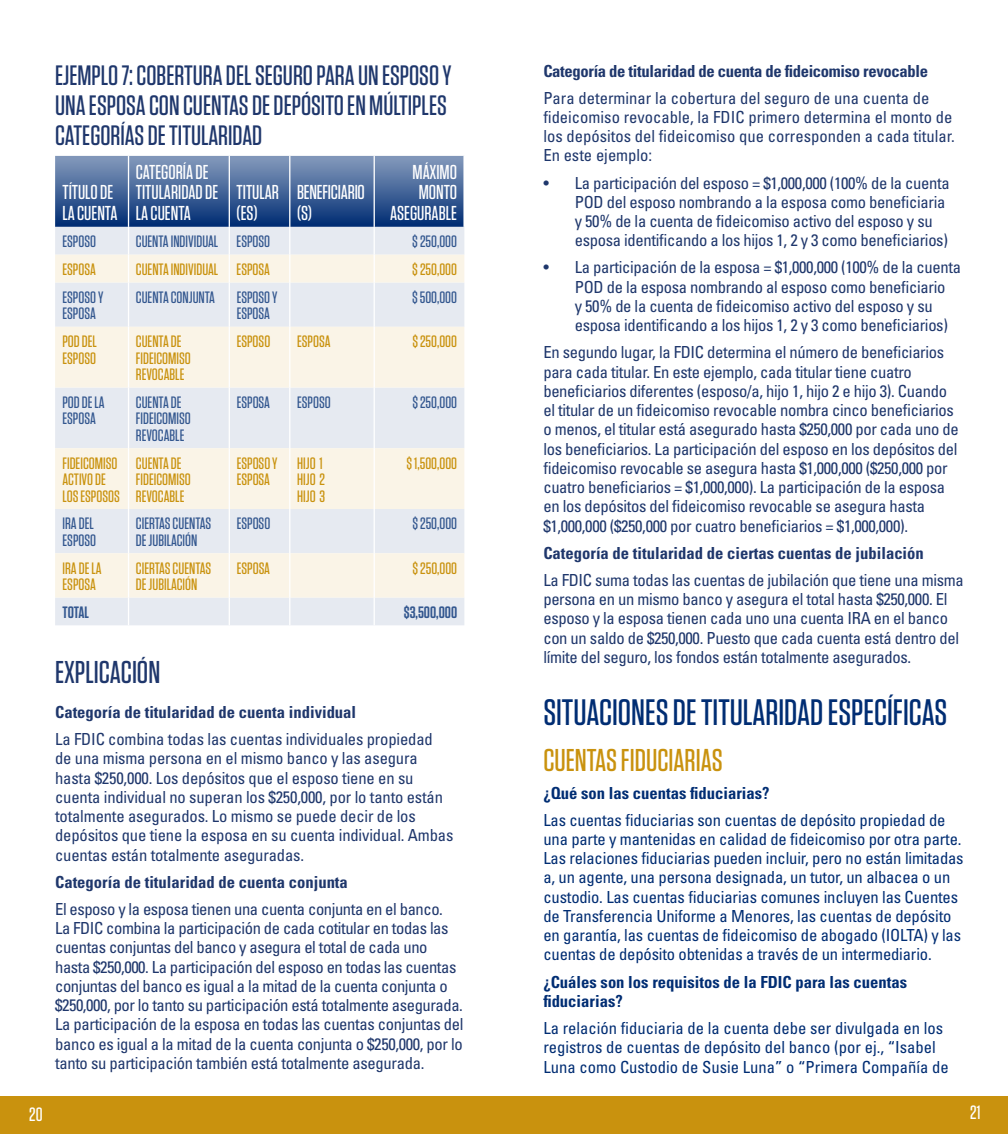
<style>
.page{position:relative;width:1008px;height:1134px;background:#fff}
.page>*{position:absolute;margin:0;border:0;box-sizing:border-box;transform-origin:0 0}
.t1{font:500 36.75px "Tungsten";color:#002d73}
.t2{font:500 31.5px "Tungsten";color:#c9920e}
.t3{font:500 31.5px "Tungsten";color:#1f376c}
.t4{font:500 28px/29.8px "Tungsten";color:#1f376c}
.t5{font:500 20.12px/20.1px "Tungsten";color:#fff}
.t6{font:500 19.25px "Tungsten";color:#fff}
.t7{font:condensed 16.62px/19.2px "Univers";letter-spacing:-.02em;color:#1f376c}
.t8{font:condensed 16.62px/19.2px "Univers";letter-spacing:-.01em;color:#002d73}
.t9{font:condensed 16.62px/19.2px "Univers";color:#1f376c}
.t10{font:700 condensed 16.62px "Univers";color:#1f376c}
.t11{font:700 condensed 16.62px/19.2px "Univers";color:#002d73}
.t12{font:700 condensed 16.62px "Univers";letter-spacing:-.02em;color:#1f376c}
.t13{font:500 16.45px/16.4px "Tungsten";color:#c9920e}
.t14{font:500 16.45px/16.4px "Tungsten";color:#33578f}
.t15{font:600 16.45px "Tungsten";color:#33578f}
</style>
<div class="page">
<div style="left:0;top:1096px;width:1008px;height:38px;background:#c9920e"></div>
<div style="left:55px;top:598px;width:409px;height:27px;background:#e6eaf1"></div>
<svg style="left:55px;top:282px;width:409px;height:316px;background:#f0efeb"></svg>
<svg style="left:55px;top:156px;width:409px;height:126px;background:#90a2bd"></svg>
<hr style="left:128px;top:282px;width:1px;height:45px;background:#fff">
<hr style="left:229px;top:282px;width:1px;height:45px;background:#fff">
<hr style="left:289px;top:282px;width:1px;height:45px;background:#fff">
<hr style="left:374px;top:282px;width:1px;height:45px;background:#fff">
<hr style="left:128px;top:327px;width:1px;height:61px;background:#fff">
<hr style="left:229px;top:327px;width:1px;height:61px;background:#fff">
<hr style="left:289px;top:327px;width:1px;height:61px;background:#fff">
<hr style="left:374px;top:327px;width:1px;height:61px;background:#fff">
<hr style="left:128px;top:388px;width:1px;height:60px;background:#fff">
<hr style="left:229px;top:388px;width:1px;height:60px;background:#fff">
<hr style="left:289px;top:388px;width:1px;height:60px;background:#fff">
<hr style="left:374px;top:388px;width:1px;height:60px;background:#fff">
<hr style="left:128px;top:448px;width:1px;height:61px;background:#fff">
<hr style="left:229px;top:448px;width:1px;height:61px;background:#fff">
<hr style="left:289px;top:448px;width:1px;height:61px;background:#fff">
<hr style="left:374px;top:448px;width:1px;height:61px;background:#fff">
<hr style="left:128px;top:509px;width:1px;height:44px;background:#fff">
<hr style="left:229px;top:509px;width:1px;height:44px;background:#fff">
<hr style="left:289px;top:509px;width:1px;height:44px;background:#fff">
<hr style="left:374px;top:509px;width:1px;height:44px;background:#fff">
<hr style="left:128px;top:553px;width:1px;height:45px;background:#fff">
<hr style="left:229px;top:553px;width:1px;height:45px;background:#fff">
<hr style="left:289px;top:553px;width:1px;height:45px;background:#fff">
<hr style="left:374px;top:553px;width:1px;height:45px;background:#fff">
<svg style="left:128px;top:598px;width:1px;height:27px"></svg>
<svg style="left:229px;top:598px;width:1px;height:27px"></svg>
<svg style="left:289px;top:598px;width:1px;height:27px"></svg>
<svg style="left:374px;top:598px;width:1px;height:27px"></svg>
<h3 class="t4" style="left:55px;top:61px;width:398px">EJEMPLO 7: COBERTURA DEL SEGURO PARA UN ESPOSO Y<br>UNA ESPOSA CON CUENTAS DE DEPÓSITO EN MÚLTIPLES<br>CATEGORÍAS DE TITULARIDAD</h3>
<p class="t5" style="left:62px;top:183px;width:57px">TÍTULO DE<br>LA CUENTA</p>
<p class="t5" style="left:136px;top:163px;width:84px">CATEGORÍA DE<br>TITULARIDAD DE<br>LA CUENTA</p>
<p class="t5" style="left:390px;top:163px;width:68px;text-align:right">MÁXIMO<br>MONTO<br>ASEGURABLE</p>
<p class="t5" style="left:237px;top:183px;width:44px">TITULAR (ES)</p>
<p class="t5" style="left:297px;top:183px;width:69px">BENEFICIARIO (S)</p>
<p class="t14" style="left:62px;top:234px;width:35px">ESPOSO</p>
<p class="t14" style="left:136px;top:234px;width:136px">CUENTA INDIVIDUAL ESPOSO</p>
<p class="t14" style="left:412px;top:234px;width:46px">$ 250,000</p>
<p class="t13" style="left:62px;top:261px;width:35px">ESPOSA</p>
<p class="t13" style="left:136px;top:261px;width:136px">CUENTA INDIVIDUAL ESPOSA</p>
<p class="t13" style="left:412px;top:261px;width:46px">$ 250,000</p>
<p class="t14" style="left:62px;top:289px;width:42px">ESPOSO Y<br>ESPOSA</p>
<p class="t14" style="left:136px;top:289px;width:81px">CUENTA CONJUNTA</p>
<p class="t14" style="left:237px;top:289px;width:42px">ESPOSO Y<br>ESPOSA</p>
<p class="t14" style="left:412px;top:289px;width:47px">$ 500,000</p>
<p class="t13" style="left:62px;top:334px;width:36px">POD DEL<br>ESPOSO</p>
<p class="t13" style="left:136px;top:334px;width:56px">CUENTA DE<br>FIDEICOMISO<br>REVOCABLE</p>
<p class="t13" style="left:237px;top:334px;width:35px">ESPOSO</p>
<p class="t13" style="left:297px;top:334px;width:35px">ESPOSA</p>
<p class="t13" style="left:412px;top:334px;width:46px">$ 250,000</p>
<p class="t14" style="left:63px;top:394px;width:44px">POD DE LA<br>ESPOSA</p>
<p class="t14" style="left:136px;top:394px;width:56px">CUENTA DE<br>FIDEICOMISO<br>REVOCABLE</p>
<p class="t14" style="left:237px;top:394px;width:35px">ESPOSA</p>
<p class="t14" style="left:297px;top:394px;width:35px">ESPOSO</p>
<p class="t14" style="left:412px;top:394px;width:46px">$ 250,000</p>
<p class="t13" style="left:63px;top:455px;width:59px">FIDEICOMISO<br>ACTIVO DE<br>LOS ESPOSOS</p>
<p class="t13" style="left:136px;top:455px;width:56px">CUENTA DE<br>FIDEICOMISO<br>REVOCABLE</p>
<p class="t13" style="left:237px;top:455px;width:42px">ESPOSO Y<br>ESPOSA</p>
<p class="t13" style="left:297px;top:455px;width:30px">HIJO 1<br>HIJO 2<br>HIJO 3</p>
<p class="t13" style="left:407px;top:455px;width:52px">$ 1,500,000</p>
<p class="t14" style="left:63px;top:516px;width:35px">IRA DEL<br>ESPOSO</p>
<p class="t14" style="left:136px;top:516px;width:77px">CIERTAS CUENTAS<br>DE JUBILACIÓN</p>
<p class="t14" style="left:237px;top:516px;width:35px">ESPOSO</p>
<p class="t14" style="left:412px;top:516px;width:46px">$ 250,000</p>
<p class="t13" style="left:63px;top:560px;width:40px">IRA DE LA<br>ESPOSA</p>
<p class="t13" style="left:136px;top:560px;width:77px">CIERTAS CUENTAS<br>DE JUBILACIÓN</p>
<p class="t13" style="left:237px;top:560px;width:35px">ESPOSA</p>
<p class="t13" style="left:412px;top:560px;width:46px">$ 250,000</p>
<p class="t15" style="left:63px;top:604px;width:28px">TOTAL</p>
<p class="t15" style="left:404px;top:604px;width:55px">$3,500,000</p>
<h2 class="t3" style="left:55px;top:656px;width:107px">EXPLICACIÓN</h2>
<p class="t10" style="left:55px;top:702px;width:303px">Categoría de titularidad de cuenta individual</p>
<p class="t7" style="left:55px;top:729px;width:400px">La FDIC combina todas las cuentas individuales propiedad de una misma persona en el mismo banco y las asegura hasta $250,000. Los depósitos que el esposo tiene en su cuenta individual no superan los $250,000, por lo tanto están totalmente asegurados. Lo mismo se puede decir de los depósitos que tiene la esposa en su cuenta individual. Ambas cuentas están totalmente aseguradas.</p>
<p class="t10" style="left:55px;top:872px;width:294px">Categoría de titularidad de cuenta conjunta</p>
<p class="t7" style="left:55px;top:899px;width:410px">El esposo y la esposa tienen una cuenta conjunta en el banco.<br>La FDIC combina la participación de cada cotitular en todas las cuentas conjuntas del banco y asegura el total de cada uno hasta $250,000. La participación del esposo en todas las cuentas conjuntas del banco es igual a la mitad de la cuenta conjunta o $250,000, por lo tanto su participación está totalmente asegurada.<br>La participación de la esposa en todas las cuentas conjuntas del banco es igual a la mitad de la cuenta conjunta o $250,000, por lo tanto su participación también está totalmente asegurada.</p>
<p class="t12" style="left:543px;top:60px;width:386px">Categoría de titularidad de cuenta de fideicomiso revocable</p>
<p class="t9" style="left:543px;top:88px;width:413px">Para determinar la cobertura del seguro de una cuenta de fideicomiso revocable, la FDIC primero determina el monto de los depósitos del fideicomiso que corresponden a cada titular.<br>En este ejemplo:</p>
<p class="t7" style="left:575px;top:173px;width:376px;text-indent:-32px">• La participación del esposo = $1,000,000 (100% de la cuenta POD del esposo nombrando a la esposa como beneficiaria y 50% de la cuenta de fideicomiso activo del esposo y su esposa identificando a los hijos 1, 2 y 3 como beneficiarios)</p>
<p class="t7" style="left:575px;top:258px;width:388px;text-indent:-32px">• La participación de la esposa = $1,000,000 (100% de la cuenta POD de la esposa nombrando al esposo como beneficiario<br>y 50% de la cuenta de fideicomiso activo del esposo y su esposa identificando a los hijos 1, 2 y 3 como beneficiarios)</p>
<p class="t7" style="left:543px;top:342px;width:417px">En segundo lugar, la FDIC determina el número de beneficiarios para cada titular. En este ejemplo, cada titular tiene cuatro beneficiarios diferentes (esposo/a, hijo 1, hijo 2 e hijo 3). Cuando el titular de un fideicomiso revocable nombra cinco beneficiarios o menos, el titular está asegurado hasta $250,000 por cada uno de los beneficiarios. La participación del esposo en los depósitos del fideicomiso revocable se asegura hasta $1,000,000 ($250,000 por cuatro beneficiarios = $1,000,000). La participación de la esposa en los depósitos del fideicomiso revocable se asegura hasta $1,000,000 ($250,000 por cuatro beneficiarios = $1,000,000).</p>
<p class="t10" style="left:543px;top:543px;width:382px">Categoría de titularidad de ciertas cuentas de jubilación</p>
<p class="t7" style="left:543px;top:570px;width:422px">La FDIC suma todas las cuentas de jubilación que tiene una misma persona en un mismo banco y asegura el total hasta $250,000. El esposo y la esposa tienen cada uno una cuenta IRA en el banco con un saldo de $250,000. Puesto que cada cuenta está dentro del límite del seguro, los fondos están totalmente asegurados.</p>
<h1 class="t1" style="left:543px;top:693px;width:405px">SITUACIONES DE TITULARIDAD ESPECÍFICAS</h1>
<h2 class="t2" style="left:543px;top:744px;width:181px">CUENTAS FIDUCIARIAS</h2>
<p class="t11" style="left:543px;top:783px;width:228px">¿Qué son las cuentas fiduciarias?</p>
<p class="t8" style="left:543px;top:810px;width:422px">Las cuentas fiduciarias son cuentas de depósito propiedad de una parte y mantenidas en calidad de fideicomiso por otra parte.<br>Las relaciones fiduciarias pueden incluir, pero no están limitadas a, un agente, una persona designada, un tutor, un albacea o un custodio. Las cuentas fiduciarias comunes incluyen las Cuentes de Transferencia Uniforme a Menores, las cuentas de depósito en garantía, las cuentas de fideicomiso de abogado (IOLTA) y las cuentas de depósito obtenidas a través de un intermediario.</p>
<p class="t11" style="left:543px;top:972px;width:365px">¿Cuáles son los requisitos de la FDIC para las cuentas fiduciarias?</p>
<p class="t8" style="left:543px;top:1018px;width:407px">La relación fiduciaria de la cuenta debe ser divulgada en los registros de cuentas de depósito del banco (por ej., “Isabel<br>Luna como Custodio de Susie Luna” o “Primera Compañía de</p>
<p class="t6" style="left:29px;top:1104px;width:15px">20</p>
<p class="t6" style="left:970px;top:1102px;width:12px">21</p>
</div>
